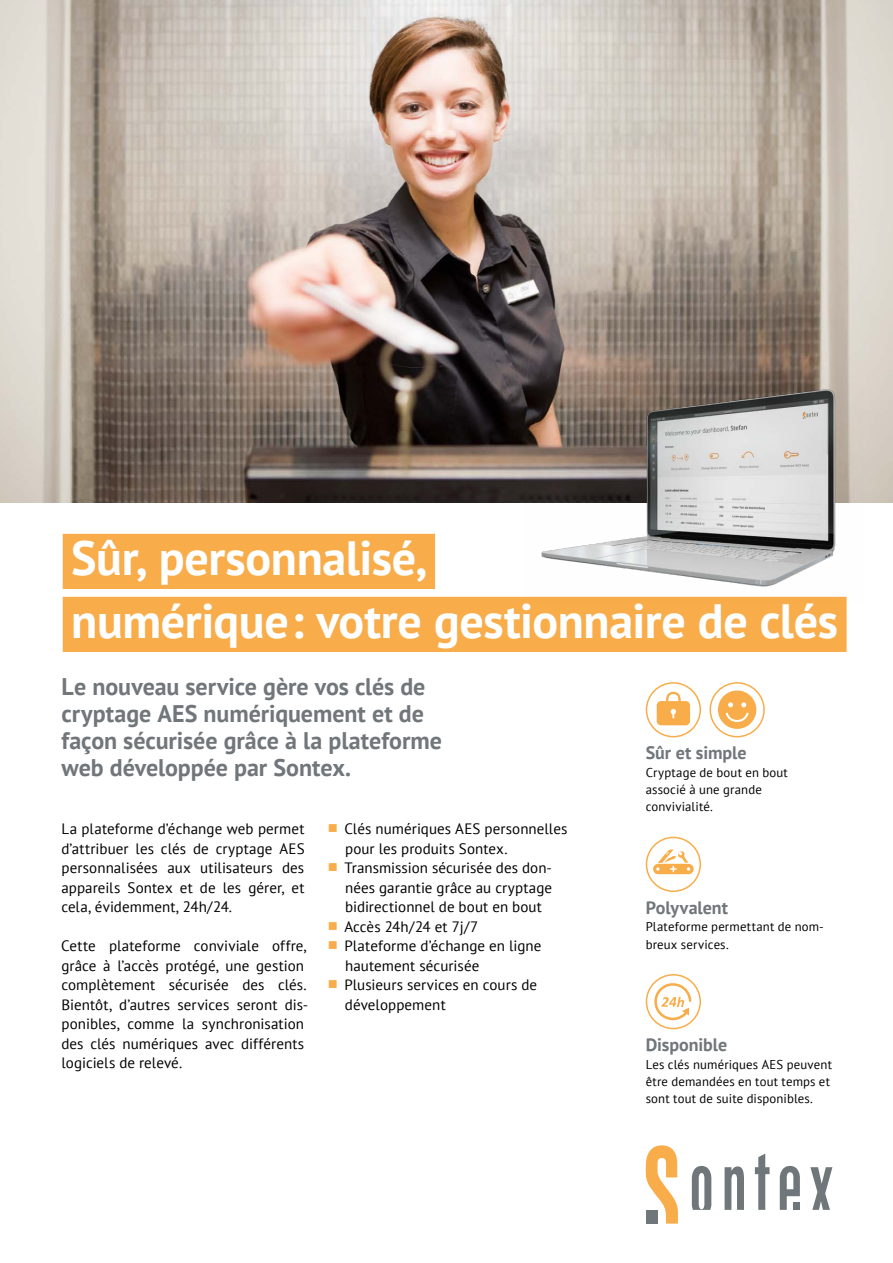
<style>
.page{position:relative;width:893px;height:1263px;background:#fff}
.page>*{position:absolute;margin:0;border:0;box-sizing:border-box;transform-origin:0 0}
.t1{font:700 48px/63px "PT Sans";letter-spacing:-.01em;color:#fff}
.t2{font:700 24px/27px "PT Sans";letter-spacing:-.005em;color:#71767a}
.t3{font:700 18px "PT Sans";letter-spacing:-.005em;color:#71767a}
.t4{font:15px/19.5px "PT Sans";letter-spacing:.005em;color:#000}
.t5{font:12.75px/17.2px "PT Sans";letter-spacing:.015em;color:#000}
.s1{color:#f8ad4a}
</style>
<div class="page">
<img style="left:0;top:0;width:893px;height:502px">
<div style="left:63px;top:534px;width:372px;height:55px;background:#f8ad4a"></div>
<div style="left:63px;top:597px;width:784px;height:55px;background:#f8ad4a"></div>
<img style="left:525px;top:376px;width:338px;height:225px">
<svg style="left:646px;top:682px;width:55px;height:55px"></svg>
<svg style="left:709px;top:682px;width:56px;height:55px"></svg>
<svg style="left:646px;top:837px;width:55px;height:55px"></svg>
<svg style="left:646px;top:974px;width:55px;height:55px"></svg>
<svg style="left:646px;top:1145px;width:32px;height:78px"></svg>
<svg style="left:755px;top:1153px;width:15px;height:57px"></svg>
<svg style="left:810px;top:1167px;width:22px;height:43px"></svg>
<svg style="left:780px;top:1166px;width:20px;height:44px"></svg>
<svg style="left:725px;top:1166px;width:19px;height:44px"></svg>
<svg style="left:692px;top:1166px;width:19px;height:44px"></svg>
<h1 class="t1" style="left:71px;top:526px;width:768px">Sûr, personnalisé,<br>numérique : votre gestionnaire de clés</h1>
<h2 class="t2" style="left:62px;top:672px;width:382px">Le nouveau service gère vos clés de cryptage AES numériquement et de façon sécurisée grâce à la plateforme web développée par Sontex.</h2>
<p class="t3" style="left:646px;top:741px;width:102px">Sûr et simple</p>
<p class="t5" style="left:646px;top:763px;width:144px">Cryptage de bout en bout associé à une grande convivialité.</p>
<p class="t4" style="left:61px;top:819px;width:245px;text-align:justify">La plateforme d’échange web permet d’attribuer les clés de cryptage AES personnalisées aux utilisateurs des appareils Sontex et de les gérer, et cela, évidemment, 24h/24.</p>
<p class="t4" style="left:61px;top:936px;width:249px">Cette plateforme conviviale offre, grâce à l’accès protégé, une gestion complètement sécurisée des clés.<br>Bientôt, d’autres services seront dis&shy;ponibles, comme la synchronisation des clés numériques avec différents logiciels de relevé.</p>
<p class="t4" style="left:345px;top:819px;width:224px;text-indent:-17px"><span class="s1">■</span> Clés numériques AES personnelles pour les produits Sontex.</p>
<p class="t4" style="left:345px;top:858px;width:209px;text-align:justify;text-indent:-17px"><span class="s1">■</span> Transmission sécurisée des don&shy;nées garantie grâce au cryptage bidirectionnel de bout en bout</p>
<p class="t4" style="left:328px;top:916px;width:152px"><span class="s1">■</span> Accès 24h/24 et 7j/7</p>
<p class="t4" style="left:345px;top:936px;width:198px;text-indent:-17px"><span class="s1">■</span> Plateforme d’échange en ligne hautement sécurisée</p>
<p class="t4" style="left:345px;top:975px;width:194px;text-indent:-17px"><span class="s1">■</span> Plusieurs services en cours de développement</p>
<p class="t3" style="left:646px;top:896px;width:84px">Polyvalent</p>
<p class="t5" style="left:646px;top:918px;width:180px">Plateforme permettant de nom&shy;breux services.</p>
<p class="t3" style="left:646px;top:1033px;width:83px">Disponible</p>
<p class="t5" style="left:646px;top:1055px;width:188px">Les clés numériques AES peuvent être demandées en tout temps et sont tout de suite disponibles.</p>
</div>
